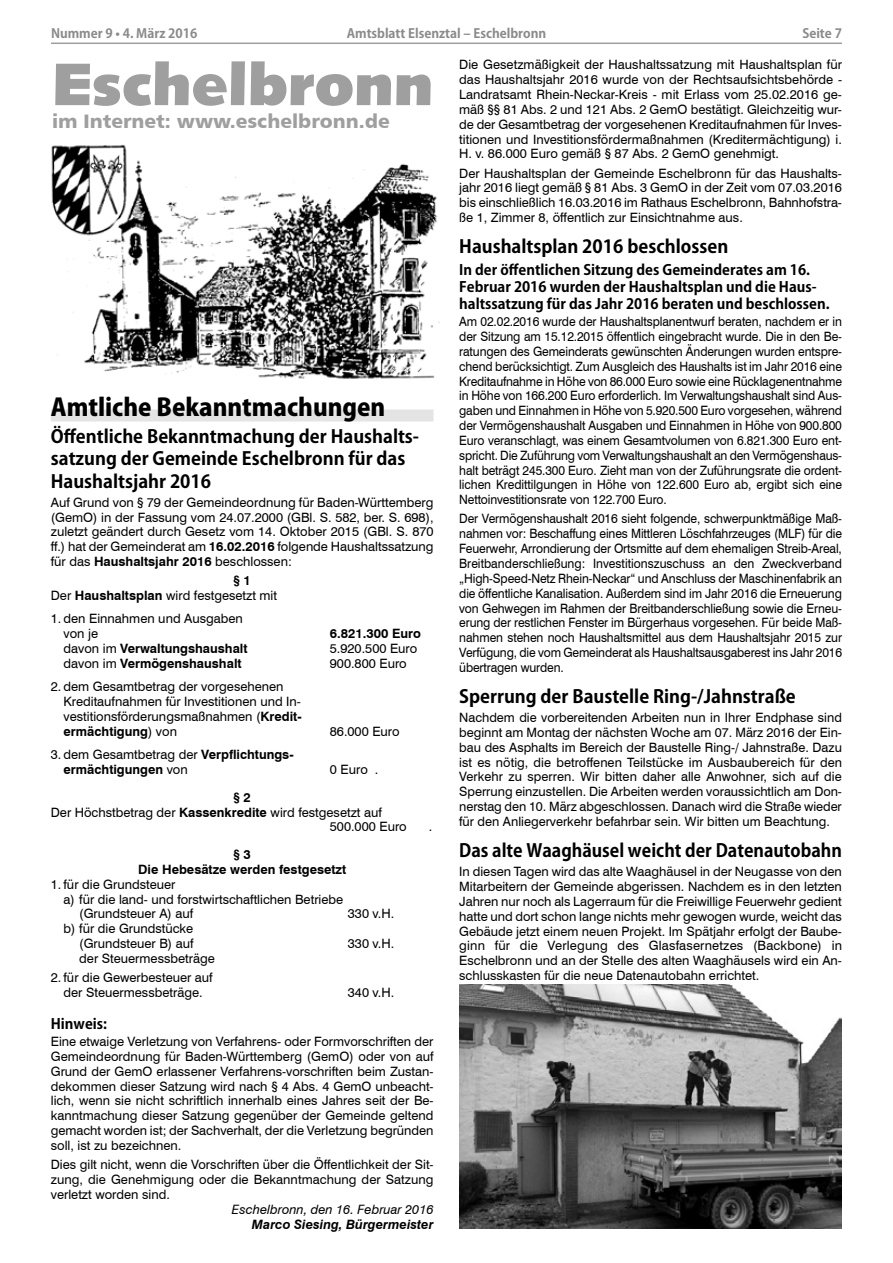
<style>
.page{position:relative;width:893px;height:1263px;background:#fff}
.page>*{position:absolute;margin:0;border:0;box-sizing:border-box;transform-origin:0 0}
.t1{font:60px "Humanist 531 BT Ultra Black A";color:#9f9f9f}
.t2{font:800 24px "Koz Go Pro";color:#000}
.t3{font:19.5px "Humanist 777 BT Black B";color:#9f9f9f}
.t4{font:700 18px/22.5px "Koz Go Pro";color:#000}
.t5{font:700 18px "Koz Go Pro";color:#000;scale:.96 1}
.t6{font:700 14.25px/17.2px "Koz Go Pro";color:#000}
.t7{font:12.9px/14.9px "Swiss 721 BT";color:#000;text-align:justify}
.t8{font:12.9px/14.9px "Swiss 721 BT";color:#000;text-align:justify;scale:.94 1}
.t9{font:700 12.9px/14.9px "Swiss 721 BT";color:#000}
.t10{font:italic 12.9px "Swiss 721 BT";color:#000}
.t11{font:italic 700 12.9px "Swiss 721 BT";color:#000}
.t12{font:700 12.75px "Koz Go Pro";color:#8a8a8a}
.s1{font-weight:700}
.s2{font-weight:400}
</style>
<div class="page">
<hr style="left:51px;top:43px;width:791px;height:1px;background:#9f9f9f">
<img style="left:51px;top:144px;width:389px;height:235px">
<div style="left:51px;top:409px;width:383px;height:12px;background:#e4e4e4"></div>
<img style="left:459px;top:985px;width:383px;height:244px">
<p class="t12" style="left:347px;top:25px;width:201px">Amtsblatt Elsenztal – Eschelbronn</p>
<p class="t12" style="left:51px;top:25px;width:148px">Nummer 9 • 4. März 2016</p>
<p class="t12" style="left:802px;top:25px;width:41px">Seite 7</p>
<h1 class="t1" style="left:52px;top:46px;width:383px">Eschelbronn</h1>
<h3 class="t3" style="left:52px;top:108px;width:339px">im Internet: www.eschelbronn.de</h3>
<p class="t7" style="left:459px;top:57px;width:384px">Die Gesetzmäßigkeit der Haushaltssatzung mit Haushaltsplan für das Haushaltsjahr 2016 wurde von der Rechtsaufsichtsbehörde - Landratsamt Rhein-Neckar-Kreis - mit Erlass vom 25.02.2016 ge&shy;mäß §§ 81 Abs. 2 und 121 Abs. 2 GemO bestätigt. Gleichzeitig wur&shy;de der Gesamtbetrag der vorgesehenen Kreditaufnahmen für Inves&shy;titionen und Investitionsfördermaßnahmen (Kreditermächtigung) i.<br>H. v. 86.000 Euro gemäß § 87 Abs. 2 GemO genehmigt.</p>
<p class="t7" style="left:459px;top:165px;width:384px">Der Haushaltsplan der Gemeinde Eschelbronn für das Haushalts&shy;jahr 2016 liegt gemäß § 81 Abs. 3 GemO in der Zeit vom 07.03.2016 bis einschließlich 16.03.2016 im Rathaus Eschelbronn, Bahnhofstra&shy;ße 1, Zimmer 8, öffentlich zur Einsichtnahme aus.</p>
<h3 class="t4" style="left:459px;top:236px;width:271px">Haushaltsplan 2016 beschlossen</h3>
<p class="t6" style="left:459px;top:262px;width:372px">In der öffentlichen Sitzung des Gemeinderates am 16.<br>Februar 2016 wurden der Haushaltsplan und die Haus&shy;haltssatzung für das Jahr 2016 beraten und beschlossen.</p>
<p class="t8" style="left:459px;top:314px;width:409px">Am 02.02.2016 wurde der Haushaltsplanentwurf beraten, nachdem er in der Sitzung am 15.12.2015 öffentlich eingebracht wurde. Die in den Be&shy;ratungen des Gemeinderats gewünschten Änderungen wurden entspre&shy;chend berücksichtigt. Zum Ausgleich des Haushalts ist im Jahr 2016 eine Kreditaufnahme in Höhe von 86.000 Euro sowie eine Rücklagenentnahme in Höhe von 166.200 Euro erforderlich. Im Verwaltungshaushalt sind Aus&shy;gaben und Einnahmen in Höhe von 5.920.500 Euro vorgesehen, während der Vermögenshaushalt Ausgaben und Einnahmen in Höhe von 900.800<br>Euro veranschlagt, was einem Gesamtvolumen von 6.821.300 Euro ent&shy;spricht. Die Zuführung vom Verwaltungshaushalt an den Vermögenshaus&shy;halt beträgt 245.300 Euro. Zieht man von der Zuführungsrate die ordent&shy;lichen Kredittilgungen in Höhe von 122.600 Euro ab, ergibt sich eine Nettoinvestitionsrate von 122.700 Euro.</p>
<p class="t8" style="left:459px;top:511px;width:409px">Der Vermögenshaushalt 2016 sieht folgende, schwerpunktmäßige Maß&shy;nahmen vor: Beschaffung eines Mittleren Löschfahrzeuges (MLF) für die Feuerwehr, Arrondierung der Ortsmitte auf dem ehemaligen Streib-Areal, Breitbanderschließung: Investitionszuschuss an den Zweckverband „High-Speed-Netz Rhein-Neckar“ und Anschluss der Maschinenfabrik an die öffentliche Kanalisation. Außerdem sind im Jahr 2016 die Erneuerung von Gehwegen im Rahmen der Breitbanderschließung sowie die Erneu&shy;erung der restlichen Fenster im Bürgerhaus vorgesehen. Für beide Maß&shy;nahmen stehen noch Haushaltsmittel aus dem Haushaltsjahr 2015 zur Verfügung, die vom Gemeinderat als Haushaltsausgaberest ins Jahr 2016 übertragen wurden.</p>
<h3 class="t4" style="left:459px;top:686px;width:338px">Sperrung der Baustelle Ring-/Jahnstraße</h3>
<p class="t7" style="left:459px;top:709px;width:384px">Nachdem die vorbereitenden Arbeiten nun in Ihrer Endphase sind beginnt am Montag der nächsten Woche am 07. März 2016 der Ein&shy;bau des Asphalts im Bereich der Baustelle Ring-/ Jahnstraße. Dazu ist es nötig, die betroffenen Teilstücke im Ausbaubereich für den Verkehr zu sperren. Wir bitten daher alle Anwohner, sich auf die Sperrung einzustellen. Die Arbeiten werden voraussichtlich am Don&shy;nerstag den 10. März abgeschlossen. Danach wird die Straße wieder für den Anliegerverkehr befahrbar sein. Wir bitten um Beachtung.</p>
<h3 class="t5" style="left:459px;top:839px;width:400px">Das alte Waaghäusel weicht der Datenautobahn</h3>
<p class="t7" style="left:459px;top:864px;width:384px">In diesen Tagen wird das alte Waaghäusel in der Neugasse von den Mitarbeitern der Gemeinde abgerissen. Nachdem es in den letzten Jahren nur noch als Lagerraum für die Freiwillige Feuerwehr gedient hatte und dort schon lange nichts mehr gewogen wurde, weicht das Gebäude jetzt einem neuen Projekt. Im Spätjahr erfolgt der Baube&shy;ginn für die Verlegung des Glasfasernetzes (Backbone) in Eschelbronn und an der Stelle des alten Waaghäusels wird ein An&shy;schlusskasten für die neue Datenautobahn errichtet.</p>
<h2 class="t2" style="left:51px;top:391px;width:336px">Amtliche Bekanntmachungen</h2>
<h3 class="t4" style="left:51px;top:426px;width:370px">Öffentliche Bekanntmachung der Haushalts&shy;satzung der Gemeinde Eschelbronn für das<br>Haushaltsjahr 2016</h3>
<p class="t7" style="left:51px;top:494px;width:384px">Auf Grund von § 79 der Gemeindeordnung für Baden-Württemberg (GemO) in der Fassung vom 24.07.2000 (GBl. S. 582, ber. S. 698), zuletzt geändert durch Gesetz vom 14. Oktober 2015 (GBl. S. 870 ff.) hat der Gemeinderat am <span class="s1">16.02.2016</span> folgende Haushaltssatzung für das <span class="s1">Haushaltsjahr 2016</span> beschlossen:</p>
<p class="t7" style="left:51px;top:573px;width:228px;text-indent:183px"><span class="s1">§ 1<br></span>Der <span class="s1">Haushaltsplan</span> wird festgesetzt mit</p>
<p class="t7" style="left:64px;top:611px;width:181px;text-indent:-13px">1. den Einnahmen und Ausgaben von je</p>
<p class="t9" style="left:330px;top:626px;width:93px">6.821.300 Euro</p>
<p class="t9" style="left:64px;top:641px;width:186px"><span class="s2">davon im</span> Verwaltungshaushalt</p>
<p class="t7" style="left:330px;top:641px;width:89px">5.920.500 Euro</p>
<p class="t9" style="left:64px;top:655px;width:180px"><span class="s2">davon im</span> Vermögenshaushalt</p>
<p class="t7" style="left:330px;top:655px;width:78px">900.800 Euro</p>
<p class="t7" style="left:64px;top:679px;width:240px;text-align:left;text-indent:-13px">2. dem Gesamtbetrag der vorgesehenen Kreditaufnahmen für Investitionen und In&shy;vestitionsförderungsmaßnahmen (<span class="s1">Kredit&shy;ermächtigung</span>) von</p>
<p class="t7" style="left:330px;top:723px;width:71px">86.000 Euro</p>
<p class="t9" style="left:64px;top:747px;width:232px;text-indent:-13px"><span class="s2">3. dem Gesamtbetrag der</span> Verpflichtungs&shy;ermächtigungen <span class="s2">von</span></p>
<p class="t7" style="left:330px;top:762px;width:50px">0 Euro .</p>
<p class="t9" style="left:233px;top:789px;width:19px">§ 2</p>
<p class="t7" style="left:51px;top:804px;width:332px">Der Höchstbetrag der <span class="s1">Kassenkredite</span> wird festgesetzt auf</p>
<p class="t7" style="left:330px;top:819px;width:78px">500.000 Euro</p>
<p class="t7" style="left:429px;top:819px;width:5px">.</p>
<p class="t9" style="left:138px;top:846px;width:209px;text-align:center">§ 3<br>Die Hebesätze werden festgesetzt</p>
<p class="t7" style="left:51px;top:876px;width:126px">1. für die Grundsteuer</p>
<p class="t7" style="left:64px;top:891px;width:281px">a) für die land- und forstwirtschaftlichen Betriebe</p>
<p class="t7" style="left:79px;top:906px;width:115px">(Grundsteuer A) auf</p>
<p class="t7" style="left:348px;top:906px;width:48px">330 v.H.</p>
<p class="t7" style="left:64px;top:921px;width:131px;text-align:right">b) für die Grundstücke (Grundsteuer B) auf</p>
<p class="t7" style="left:348px;top:936px;width:48px">330 v.H.</p>
<p class="t7" style="left:79px;top:950px;width:137px">der Steuermessbeträge</p>
<p class="t7" style="left:51px;top:969px;width:163px;text-align:center">2. für die Gewerbesteuer auf der Steuermessbeträge.</p>
<p class="t7" style="left:348px;top:984px;width:48px">340 v.H.</p>
<p class="t6" style="left:51px;top:1016px;width:58px">Hinweis:</p>
<p class="t7" style="left:51px;top:1033px;width:384px">Eine etwaige Verletzung von Verfahrens- oder Formvorschriften der Gemeindeordnung für Baden-Württemberg (GemO) oder von auf Grund der GemO erlassener Verfahrens-vorschriften beim Zustan&shy;dekommen dieser Satzung wird nach § 4 Abs. 4 GemO unbeacht&shy;lich, wenn sie nicht schriftlich innerhalb eines Jahres seit der Be&shy;kanntmachung dieser Satzung gegenüber der Gemeinde geltend gemacht worden ist; der Sachverhalt, der die Verletzung begründen soll, ist zu bezeichnen.</p>
<p class="t7" style="left:51px;top:1156px;width:384px">Dies gilt nicht, wenn die Vorschriften über die Öffentlichkeit der Sit&shy;zung, die Genehmigung oder die Bekanntmachung der Satzung verletzt worden sind.</p>
<p class="t10" style="left:232px;top:1200px;width:203px">Eschelbronn, den 16. Februar 2016</p>
<p class="t11" style="left:252px;top:1215px;width:183px">Marco Siesing, Bürgermeister</p>
</div>
